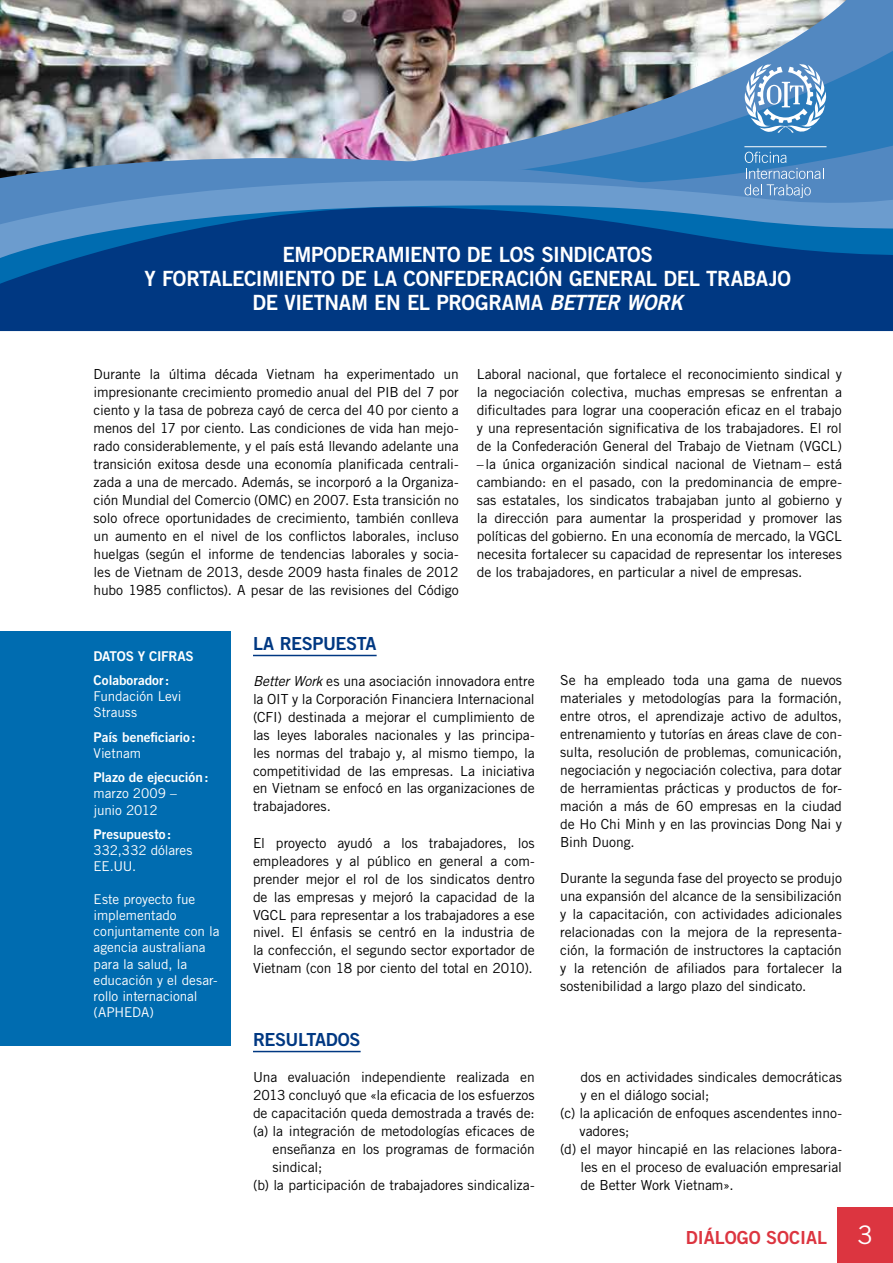
<style>
.page{position:relative;width:893px;height:1263px;background:#fff}
.page>*{position:absolute;margin:0;border:0;box-sizing:border-box;transform-origin:0 0}
.t1{font:25.5px "Trade Gothic LT Std";color:#fff}
.t2{font:21px/24px "Trade Gothic LT Std Bd 2";letter-spacing:-.02em;color:#fff;text-align:center}
.t3{font:18px "Trade Gothic LT Std Bd 2";letter-spacing:-.025em;color:#003882}
.t4{font:18px "Trade Gothic LT Std Bd 2";color:#dc3540}
.t5{font:13.8px/18px "Trade Gothic LT Std";letter-spacing:-.005em;color:#000;text-align:justify}
.t6{font:13.5px/16.2px "Trade Gothic LT Std";letter-spacing:-.005em;color:#fff}
.t7{font:13.5px/24.3px "Trade Gothic LT Std Bd 2";letter-spacing:-.005em;color:#fff}
.s1{font-family:"Trade Gothic LT Std Bd 2 Obl"}
.s2{font-style:italic}
</style>
<div class="page">
<img style="left:0;top:0;width:358px;height:119px">
<img style="left:358px;top:0;width:535px;height:119px">
<img style="left:471px;top:38px;width:422px;height:81px">
<img style="left:0;top:119px;width:893px;height:24px">
<svg style="left:0;top:143px;width:603px;height:57px;background:#6e93bf"></svg>
<svg style="left:0;top:202px;width:893px;height:129px;background:#0b488f"></svg>
<div style="left:0;top:631px;width:231px;height:414px;background:#006cb0"></div>
<svg style="left:603px;top:141px;width:290px;height:65px;background:#4b88c1"></svg>
<svg style="left:744px;top:64px;width:83px;height:70px"></svg>
<div style="left:838px;top:1207px;width:55px;height:56px;background:#dc3540"></div>
<hr style="left:253px;top:655px;width:124px;height:1px;background:#003882">
<hr style="left:253px;top:1051px;width:108px;height:1px;background:#003882">
<h2 class="t2" style="left:144px;top:242px;width:648px">EMPODERAMIENTO DE LOS SINDICATOS<br>Y FORTALECIMIENTO DE LA CONFEDERACIÓN GENERAL DEL TRABAJO<br>DE VIETNAM EN EL PROGRAMA <span class="s1">BETTER WORK</span></h2>
<p class="t5" style="left:94px;top:365px;width:367px">Durante la última década Vietnam ha experimentado un impresionante crecimiento promedio anual del PIB del 7 por ciento y la tasa de pobreza cayó de cerca del 40 por ciento a menos del 17 por ciento. Las condiciones de vida han mejo&shy;rado considerablemente, y el país está llevando adelante una transición exitosa desde una economía planificada centrali&shy;zada a una de mercado. Además, se incorporó a la Organiza&shy;ción Mundial del Comercio (OMC) en 2007. Esta transición no solo ofrece oportunidades de crecimiento, también conlleva un aumento en el nivel de los conflictos laborales, incluso huelgas (según el informe de tendencias laborales y socia&shy;les de Vietnam de 2013, desde 2009 hasta finales de 2012 hubo 1985 conflictos). A pesar de las revisiones del Código</p>
<p class="t5" style="left:477px;top:365px;width:367px">Laboral nacional, que fortalece el reconocimiento sindical y la negociación colectiva, muchas empresas se enfrentan a dificultades para lograr una cooperación eficaz en el trabajo y una representación significativa de los trabajadores. El rol de la Confederación General del Trabajo de Vietnam (VGCL) –la única organización sindical nacional de Vietnam– está cambiando: en el pasado, con la predominancia de empre&shy;sas estatales, los sindicatos trabajaban junto al gobierno y la dirección para aumentar la prosperidad y promover las políticas del gobierno. En una economía de mercado, la VGCL necesita fortalecer su capacidad de representar los intereses de los trabajadores, en particular a nivel de empresas.</p>
<p class="t7" style="left:94px;top:643px;width:102px">DATOS Y CIFRAS<br>Colaborador:</p>
<p class="t6" style="left:94px;top:688px;width:90px">Fundación Levi<br>Strauss</p>
<p class="t7" style="left:94px;top:724px;width:104px">País beneficiario :</p>
<p class="t6" style="left:94px;top:745px;width:49px">Vietnam</p>
<p class="t7" style="left:94px;top:765px;width:117px">Plazo de ejecución:</p>
<p class="t6" style="left:94px;top:785px;width:85px">marzo 2009 – junio 2012</p>
<p class="t7" style="left:94px;top:822px;width:79px">Presupuesto :</p>
<p class="t6" style="left:94px;top:842px;width:101px">332,332 dólares<br>EE.UU.</p>
<p class="t6" style="left:94px;top:891px;width:127px">Este proyecto fue implementado conjuntamente con la agencia australiana para la salud, la educación y el desar&shy;rollo internacional (APHEDA)</p>
<h3 class="t3" style="left:253px;top:632px;width:125px">LA RESPUESTA</h3>
<p class="t5" style="left:253px;top:671px;width:283px"><span class="s2">Better Work</span> es una asociación innovadora entre la OIT y la Corporación Financiera Internacional (CFI) destinada a mejorar el cumplimiento de las leyes laborales nacionales y las principa&shy;les normas del trabajo y, al mismo tiempo, la competitividad de las empresas. La iniciativa en Vietnam se enfocó en las organizaciones de trabajadores.</p>
<p class="t5" style="left:253px;top:833px;width:283px">El proyecto ayudó a los trabajadores, los empleadores y al público en general a com&shy;prender mejor el rol de los sindicatos dentro de las empresas y mejoró la capacidad de la VGCL para representar a los trabajadores a ese nivel. El énfasis se centró en la industria de la confección, el segundo sector exportador de Vietnam (con 18 por ciento del total en 2010).</p>
<h3 class="t3" style="left:253px;top:1028px;width:109px">RESULTADOS</h3>
<p class="t5" style="left:253px;top:1067px;width:283px">Una evaluación independiente realizada en</p>
<p class="t5" style="left:253px;top:1085px;width:283px">2013 concluyó que «la eficacia de los esfuerzos</p>
<p class="t5" style="left:253px;top:1103px;width:283px">de capacitación queda demostrada a través de:</p>
<p class="t5" style="left:253px;top:1121px;width:283px">(a) la integración de metodologías eficaces de</p>
<p class="t5" style="left:273px;top:1139px;width:264px">enseñanza en los programas de formación</p>
<p class="t5" style="left:273px;top:1157px;width:51px">sindical;</p>
<p class="t5" style="left:253px;top:1175px;width:283px">(b) la participación de trabajadores sindicaliza-</p>
<p class="t5" style="left:560px;top:671px;width:283px">Se ha empleado toda una gama de nuevos materiales y metodologías para la formación, entre otros, el aprendizaje activo de adultos, entrenamiento y tutorías en áreas clave de con&shy;sulta, resolución de problemas, comunicación, negociación y negociación colectiva, para dotar de herramientas prácticas y productos de for&shy;mación a más de 60 empresas en la ciudad de Ho Chi Minh y en las provincias Dong Nai y Binh Duong.</p>
<p class="t5" style="left:560px;top:869px;width:283px">Durante la segunda fase del proyecto se produjo una expansión del alcance de la sensibilización y la capacitación, con actividades adicionales relacionadas con la mejora de la representa&shy;ción, la formación de instructores la captación y la retención de afiliados para fortalecer la sostenibilidad a largo plazo del sindicato.</p>
<p class="t5" style="left:581px;top:1067px;width:263px">dos en actividades sindicales democráticas</p>
<p class="t5" style="left:581px;top:1085px;width:130px">y en el diálogo social;</p>
<p class="t5" style="left:560px;top:1103px;width:283px">(c) la aplicación de enfoques ascendentes inno-</p>
<p class="t5" style="left:579px;top:1121px;width:51px">vadores;</p>
<p class="t5" style="left:560px;top:1139px;width:283px">(d) el mayor hincapié en las relaciones labora-</p>
<p class="t5" style="left:581px;top:1157px;width:263px">les en el proceso de evaluación empresarial</p>
<p class="t5" style="left:581px;top:1175px;width:155px">de Better Work Vietnam».</p>
<h3 class="t4" style="left:686px;top:1226px;width:143px">DIÁLOGO SOCIAL</h3>
<h1 class="t1" style="left:857px;top:1219px;width:17px">3</h1>
</div>
